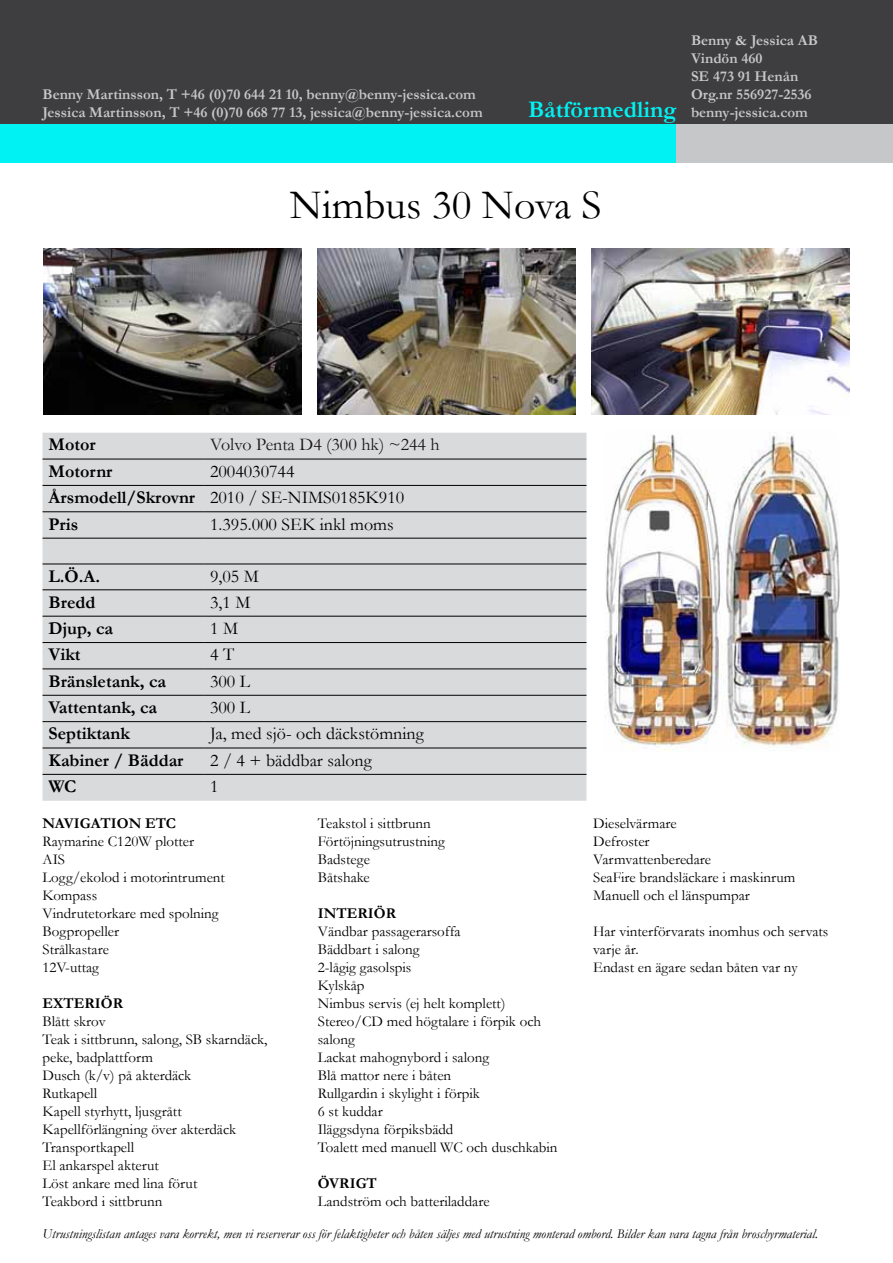
<style>
.page{position:relative;width:893px;height:1263px;background:#fff}
.page>*{position:absolute;margin:0;border:0;box-sizing:border-box;transform-origin:0 0}
.t1{font:42px "Garamond";color:#000}
.t2{font:18px/26.4px "Garamond";color:#000}
.t3{font:700 18px "Garamond";color:#000}
.t4{font:18px "Garamond";color:#1a171b}
.t5{font:15px/18px "Garamond";color:#000}
.t6{font:700 15px/18px "Garamond";color:#c6c7c8}
.t7{font:700 15px "Garamond";color:#000}
.t8{font:italic 13.5px "Garamond";color:#000}
.s1{font-size:24px;color:#00f2f2}
.s2{font-weight:700}
</style>
<div class="page">
<div style="left:0;top:0;width:893px;height:124px;background:#3e3d40"></div>
<div style="left:0;top:124px;width:676px;height:38px;background:#00f2f2"></div>
<div style="left:676px;top:124px;width:217px;height:38px;background:#c6c7c8"></div>
<img style="left:43px;top:249px;width:259px;height:165px">
<img style="left:591px;top:249px;width:259px;height:165px">
<img style="left:317px;top:249px;width:258px;height:165px">
<img style="left:605px;top:434px;width:235px;height:317px">
<div style="left:43px;top:433px;width:543px;height:105px;background:#d9dadb"></div>
<div style="left:43px;top:539px;width:543px;height:103px;background:#d9dadb"></div>
<div style="left:43px;top:643px;width:543px;height:158px;background:#d9dadb"></div>
<hr style="left:43px;top:459px;width:161px;height:1px;background:#000">
<hr style="left:204px;top:459px;width:382px;height:1px;background:#000">
<hr style="left:43px;top:485px;width:161px;height:1px;background:#000">
<hr style="left:204px;top:485px;width:382px;height:1px;background:#000">
<hr style="left:43px;top:511px;width:161px;height:1px;background:#000">
<hr style="left:204px;top:511px;width:382px;height:1px;background:#000">
<hr style="left:43px;top:538px;width:161px;height:1px;background:#000">
<hr style="left:204px;top:538px;width:382px;height:1px;background:#000">
<hr style="left:43px;top:564px;width:161px;height:1px;background:#000">
<hr style="left:204px;top:564px;width:382px;height:1px;background:#000">
<hr style="left:43px;top:589px;width:161px;height:1px;background:#000">
<hr style="left:204px;top:589px;width:382px;height:1px;background:#000">
<hr style="left:43px;top:616px;width:161px;height:1px;background:#000">
<hr style="left:204px;top:616px;width:382px;height:1px;background:#000">
<hr style="left:43px;top:642px;width:161px;height:1px;background:#000">
<hr style="left:204px;top:642px;width:382px;height:1px;background:#000">
<hr style="left:43px;top:669px;width:161px;height:1px;background:#000">
<hr style="left:204px;top:669px;width:382px;height:1px;background:#000">
<hr style="left:43px;top:695px;width:161px;height:1px;background:#000">
<hr style="left:204px;top:695px;width:382px;height:1px;background:#000">
<hr style="left:43px;top:721px;width:161px;height:1px;background:#000">
<hr style="left:204px;top:721px;width:382px;height:1px;background:#000">
<hr style="left:43px;top:748px;width:161px;height:1px;background:#000">
<hr style="left:204px;top:748px;width:382px;height:1px;background:#000">
<hr style="left:43px;top:774px;width:161px;height:1px;background:#000">
<hr style="left:204px;top:774px;width:382px;height:1px;background:#000">
<p class="t6" style="left:43px;top:86px;width:442px">Benny Martinsson, T +46 (0)70 644 21 10, benny@benny-jessica.com<br>Jessica Martinsson, T +46 (0)70 668 77 13, jessica@benny-jessica.com</p>
<p class="t6" style="left:691px;top:31px;width:128px">Benny &amp; Jessica AB</p>
<p class="t6" style="left:691px;top:49px;width:73px">Vindön 460</p>
<p class="t6" style="left:691px;top:67px;width:109px">SE 473 91 Henån</p>
<p class="t6" style="left:691px;top:85px;width:122px">Org.nr 556927-2536</p>
<p class="t6" style="left:528px;top:103px;width:281px"><span class="s1">Båtförmedling</span> benny-jessica.com</p>
<h1 class="t1" style="left:290px;top:177px;width:313px">Nimbus 30 Nova S</h1>
<p class="t3" style="left:49px;top:432px;width:49px">Motor</p>
<p class="t4" style="left:210px;top:433px;width:231px">Volvo Penta D4 (300 hk) ~244 h</p>
<p class="t3" style="left:49px;top:459px;width:65px">Motornr</p>
<p class="t2" style="left:49px;top:457px;width:357px;text-indent:162px">2004030744<br><span class="s2">Årsmodell/Skrovnr</span> 2010 / SE-NIMS0185K910<br><span class="s2">Pris</span></p>
<p class="t2" style="left:210px;top:510px;width:185px">1.395.000 SEK inkl moms</p>
<p class="t3" style="left:49px;top:564px;width:53px">L.Ö.A.</p>
<p class="t2" style="left:210px;top:562px;width:50px">9,05 M</p>
<p class="t3" style="left:49px;top:590px;width:48px">Bredd</p>
<p class="t2" style="left:210px;top:588px;width:42px">3,1 M</p>
<p class="t3" style="left:49px;top:616px;width:66px">Djup, ca</p>
<p class="t2" style="left:210px;top:615px;width:29px">1 M</p>
<p class="t3" style="left:49px;top:642px;width:34px">Vikt</p>
<p class="t2" style="left:210px;top:641px;width:26px">4 T</p>
<p class="t3" style="left:49px;top:669px;width:119px">Bränsletank, ca</p>
<p class="t2" style="left:210px;top:667px;width:42px">300 L</p>
<p class="t3" style="left:49px;top:695px;width:110px">Vattentank, ca</p>
<p class="t2" style="left:210px;top:694px;width:42px">300 L</p>
<p class="t3" style="left:49px;top:721px;width:83px">Septiktank</p>
<p class="t2" style="left:210px;top:720px;width:215px">Ja, med sjö- och däckstömning</p>
<p class="t3" style="left:49px;top:748px;width:136px">Kabiner / Bäddar</p>
<p class="t2" style="left:210px;top:746px;width:163px">2 / 4 + bäddbar salong</p>
<p class="t3" style="left:49px;top:774px;width:29px">WC</p>
<p class="t2" style="left:210px;top:773px;width:10px">1</p>
<p class="t7" style="left:43px;top:813px;width:135px">NAVIGATION ETC</p>
<p class="t5" style="left:43px;top:832px;width:184px">Raymarine C120W plotter<br>AIS<br>Logg/ekolod i motorintrument<br>Kompass<br>Vindrutetorkare med spolning<br>Bogpropeller<br>Strålkastare<br>12V-uttag</p>
<p class="t7" style="left:43px;top:993px;width:82px">EXTERIÖR</p>
<p class="t5" style="left:43px;top:1012px;width:226px">Blått skrov<br>Teak i sittbrunn, salong, SB skarndäck, peke, badplattform<br>Dusch (k/v) på akterdäck<br>Rutkapell<br>Kapell styrhytt, ljusgrått<br>Kapellförlängning över akterdäck<br>Transportkapell<br>El ankarspel akterut<br>Löst ankare med lina förut<br>Teakbord i sittbrunn</p>
<p class="t5" style="left:318px;top:814px;width:129px">Teakstol i sittbrunn<br>Förtöjningsutrustning<br>Badstege<br>Båtshake</p>
<p class="t7" style="left:318px;top:903px;width:80px">INTERIÖR</p>
<p class="t5" style="left:318px;top:922px;width:241px">Vändbar passagerarsoffa<br>Bäddbart i salong<br>2-lågig gasolspis<br>Kylskåp<br>Nimbus servis (ej helt komplett)<br>Stereo/CD med högtalare i förpik och salong<br>Lackat mahognybord i salong<br>Blå mattor nere i båten<br>Rullgardin i skylight i förpik<br>6 st kuddar<br>Iläggsdyna förpiksbädd<br>Toalett med manuell WC och duschkabin</p>
<p class="t7" style="left:318px;top:1173px;width:61px">ÖVRIGT</p>
<p class="t5" style="left:318px;top:1192px;width:173px">Landström och batteriladdare</p>
<p class="t5" style="left:593px;top:814px;width:204px">Dieselvärmare<br>Defroster<br>Varmvattenberedare<br>SeaFire brandsläckare i maskinrum<br>Manuell och el länspumpar</p>
<p class="t5" style="left:593px;top:922px;width:237px">Har vinterförvarats inomhus och servats varje år.<br>Endast en ägare sedan båten var ny</p>
<p class="t8" style="left:43px;top:1225px;width:777px">Utrustningslistan antages vara korrekt, men vi reserverar oss för felaktigheter och båten säljes med utrustning monterad ombord. Bilder kan vara tagna från broschyrmaterial.</p>
</div>
